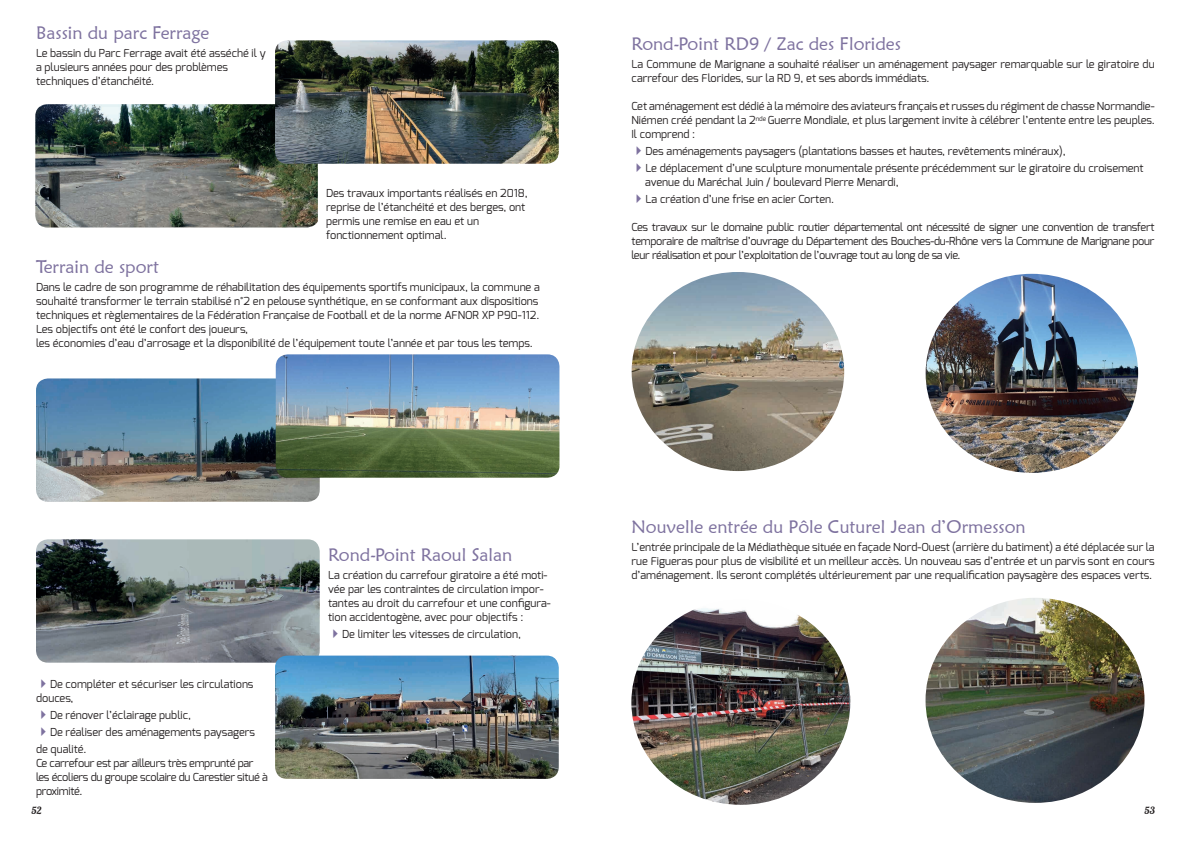
<style>
.page{position:relative;width:1191px;height:842px;background:#fff}
.page>*{position:absolute;margin:0;border:0;box-sizing:border-box;transform-origin:0 0}
.t1{font:18px "Maiandra GD";color:#7e729f}
.t2{font:11px/14px "Exo";color:#231f20}
.t3{font:11px/14px "Exo";letter-spacing:-.025em;color:#231f20}
.t4{font:10px "Lobster 1.4";color:#231f20}
.s1{color:#7e729f}
</style>
<div class="page">
<img style="left:36px;top:378px;width:284px;height:124px">
<img style="left:276px;top:354px;width:283px;height:124px">
<img style="left:36px;top:539px;width:284px;height:124px">
<img style="left:275px;top:656px;width:284px;height:123px">
<img style="left:35px;top:104px;width:283px;height:123px">
<img style="left:275px;top:40px;width:284px;height:124px">
<img style="left:631px;top:272px;width:213px;height:199px">
<img style="left:925px;top:274px;width:213px;height:199px">
<img style="left:925px;top:598px;width:219px;height:205px">
<img style="left:631px;top:608px;width:219px;height:197px">
<h1 class="t1" style="left:36px;top:22px;width:175px">Bassin du parc Ferrage</h1>
<p class="t2" style="left:36px;top:46px;width:231px">Le bassin du Parc Ferrage avait été asséché il y a plusieurs années pour des problèmes techniques d’étanchéité.</p>
<p class="t2" style="left:326px;top:186px;width:203px">Des travaux importants réalisés en 2018, reprise de l’étanchéité et des berges, ont permis une remise en eau et un fonctionnement optimal.</p>
<h1 class="t1" style="left:36px;top:256px;width:124px">Terrain de sport</h1>
<p class="t2" style="left:36px;top:280px;width:505px">Dans le cadre de son programme de réhabilitation des équipements sportifs municipaux, la commune a souhaité transformer le terrain stabilisé n°2 en pelouse synthétique, en se conformant aux dispositions techniques et règlementaires de la Fédération Française de Football et de la norme AFNOR XP P90-112.<br>Les objectifs ont été le confort des joueurs,<br>les économies d’eau d’arrosage et la disponibilité de l’équipement toute l’année et par tous les temps.</p>
<p class="t2" style="left:36px;top:677px;width:219px"><span class="s1">✔</span>De compléter et sécuriser les circulations douces,</p>
<p class="t2" style="left:36px;top:708px;width:157px"><span class="s1">✔</span>De rénover l’éclairage public,</p>
<p class="t2" style="left:36px;top:723px;width:220px;line-height:16.8px"><span class="s1">✔</span>De réaliser des aménagements paysagers de qualité.</p>
<p class="t3" style="left:36px;top:756px;width:233px">Ce carrefour est par ailleurs très emprunté par les écoliers du groupe scolaire du Carestier situé à proximité.</p>
<h1 class="t1" style="left:328px;top:544px;width:186px">Rond-Point Raoul Salan</h1>
<p class="t2" style="left:328px;top:568px;width:224px">La création du carrefour giratoire a été moti&shy;vée par les contraintes de circulation impor&shy;tantes au droit du carrefour et une configura&shy;tion accidentogène, avec pour objectifs :</p>
<p class="t2" style="left:328px;top:627px;width:194px"><span class="s1">✔</span>De limiter les vitesses de circulation,</p>
<h1 class="t1" style="left:631px;top:33px;width:271px">Rond-Point RD9 / Zac des Florides</h1>
<p class="t2" style="left:631px;top:57px;width:525px">La Commune de Marignane a souhaité réaliser un aménagement paysager remarquable sur le giratoire du carrefour des Florides, sur la RD 9, et ses abords immédiats.</p>
<p class="t2" style="left:631px;top:99px;width:525px;text-align:justify">Cet aménagement est dédié à la mémoire des aviateurs français et russes du régiment de chasse Normandie-Niémen créé pendant la 2<sup>nde</sup> Guerre Mondiale, et plus largement invite à célébrer l’entente entre les peuples.<br>Il comprend :</p>
<p class="t2" style="left:631px;top:144px;width:436px"><span class="s1">✔</span>Des aménagements paysagers (plantations basses et hautes, revêtements minéraux),</p>
<p class="t2" style="left:645px;top:161px;width:500px;text-indent:-14px"><span class="s1">✔</span>Le déplacement d’une sculpture monumentale présente précédemment sur le giratoire du croisement avenue du Maréchal Juin / boulevard Pierre Menardi,</p>
<p class="t2" style="left:631px;top:192px;width:204px"><span class="s1">✔</span>La création d’une frise en acier Corten.</p>
<p class="t2" style="left:631px;top:220px;width:524px;text-align:justify">Ces travaux sur le domaine public routier départemental ont nécessité de signer une convention de transfert temporaire de maîtrise d’ouvrage du Département des Bouches-du-Rhône vers la Commune de Marignane pour leur réalisation et pour l’exploitation de l’ouvrage tout au long de sa vie.</p>
<h1 class="t1" style="left:631px;top:515px;width:395px">Nouvelle entrée du Pôle Cuturel Jean d’Ormesson</h1>
<p class="t2" style="left:631px;top:540px;width:525px;text-align:justify">L’entrée principale de la Médiathèque située en façade Nord-Ouest (arrière du batiment) a été déplacée sur la rue Figueras pour plus de visibilité et un meilleur accès. Un nouveau sas d’entrée et un parvis sont en cours d’aménagement. Ils seront complétés ultérieurement par une requalification paysagère des espaces verts.</p>
<p class="t4" style="left:32px;top:804px;width:12px">52</p>
<p class="t4" style="left:1144px;top:804px;width:12px">53</p>
</div>
